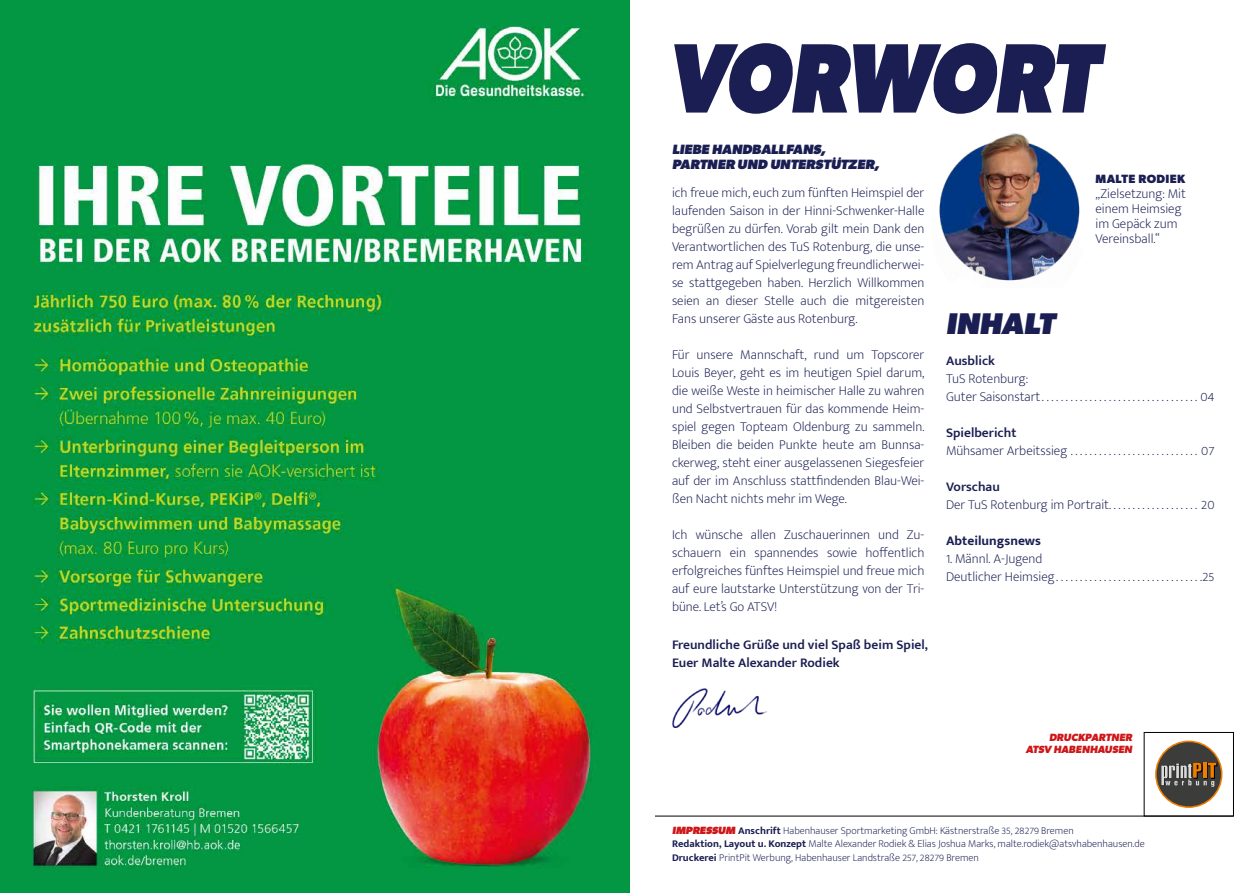
<style>
.page{position:relative;width:1259px;height:893px;background:#fff}
.page>*{position:absolute;margin:0;border:0;box-sizing:border-box;transform-origin:0 0}
.t1{font:800 99px "Gibson";color:#1a1e52;scale:.83 1}
.t2{font:800 30px "Gibson";color:#1a1e52}
.t3{font:200 13.5px/18px "Mukta Mahee";color:#1a1e52}
.t4{font:600 13.5px/18px "Mukta Mahee";color:#1a1e52}
.t5{font:800 13.5px/15px "Gibson";color:#1a1e52}
.t6{font:700 13.5px "Mukta Mahee";color:#1a1e52}
.t7{font:700 12px "Gibson";letter-spacing:.03em;color:#1a1e52}
.t8{font:200 10.5px/13.5px "Mukta Mahee";color:#1a1e52}
.t9{font:700 10.5px/12px "Gibson";color:#cd1719;text-align:right}
.s1{font-family:"Gibson";font-weight:800;color:#cd1719}
.s2{font-weight:700}
</style>
<div class="page">
<img style="left:0;top:0;width:629px;height:893px">
<hr style="left:655px;top:816px;width:578px;height:1px;background:#000">
<img style="left:939px;top:133px;width:141px;height:148px">
<img style="left:672px;top:688px;width:94px;height:39px">
<svg style="left:1155px;top:741px;width:67px;height:67px"></svg>
<svg style="left:1156px;top:741px;width:65px;height:66px"></svg>
<div style="left:1156px;top:742px;width:65px;height:64px;background:#3c3c3b;border-radius:50%"></div>
<svg style="left:1161px;top:762px;width:56px;height:25px"></svg>
<h1 class="t1" style="left:665px;top:20px;width:540px">VORWORT</h1>
<p class="t5" style="left:672px;top:142px;width:209px">LIEBE HANDBALLFANS,<br>PARTNER UND UNTERSTÜTZER,</p>
<p class="t7" style="left:1095px;top:172px;width:91px">MALTE RODIEK</p>
<p class="t3" style="left:1095px;top:186px;width:92px;line-height:15px">„Zielsetzung: Mit einem Heimsieg im Gepäck zum<br>Vereinsball.“</p>
<p class="t3" style="left:672px;top:183px;width:254px;text-align:justify">ich freue mich, euch zum fünften Heimspiel der laufenden Saison in der Hinni-Schwenker-Halle begrüßen zu dürfen. Vorab gilt mein Dank den Verantwortlichen des TuS Rotenburg, die unse&shy;rem Antrag auf Spielverlegung freundlicherwei&shy;se stattgegeben haben. Herzlich Willkommen seien an dieser Stelle auch die mitgereisten Fans unserer Gäste aus Rotenburg.</p>
<p class="t3" style="left:672px;top:345px;width:254px;text-align:justify">Für unsere Mannschaft, rund um Topscorer Louis Beyer, geht es im heutigen Spiel darum, die weiße Weste in heimischer Halle zu wahren und Selbstvertrauen für das kommende Heim&shy;spiel gegen Topteam Oldenburg zu sammeln.<br>Bleiben die beiden Punkte heute am Bunnsa&shy;ckerweg, steht einer ausgelassenen Siegesfeier auf der im Anschluss stattfindenden Blau-Wei&shy;ßen Nacht nichts mehr im Wege.</p>
<p class="t3" style="left:672px;top:525px;width:254px;text-align:justify">Ich wünsche allen Zuschauerinnen und Zu&shy;schauern ein spannendes sowie hoffentlich erfolgreiches fünftes Heimspiel und freue mich auf eure lautstarke Unterstützung von der Tri&shy;büne. Let’s Go ATSV!</p>
<h2 class="t2" style="left:945px;top:306px;width:116px">INHALT</h2>
<p class="t4" style="left:946px;top:351px;width:51px">Ausblick</p>
<p class="t3" style="left:946px;top:369px;width:98px">TuS Rotenburg:<br>Guter Saisonstart..................................</p>
<p class="t3" style="left:1200px;top:387px;width:16px">04</p>
<p class="t4" style="left:946px;top:423px;width:72px">Spielbericht</p>
<p class="t3" style="left:946px;top:441px;width:126px">Mühsamer Arbeitssieg............................</p>
<p class="t3" style="left:1201px;top:441px;width:15px">07</p>
<p class="t4" style="left:946px;top:477px;width:55px">Vorschau</p>
<p class="t3" style="left:946px;top:495px;width:270px">Der TuS Rotenburg im Portrait. . . . . . . . . . . . . . . . . . . 20</p>
<p class="t6" style="left:946px;top:532px;width:97px">Abteilungsnews</p>
<p class="t3" style="left:946px;top:549px;width:113px">1. Männl. A-Jugend<br>Deutlicher Heimsieg...............................</p>
<p class="t3" style="left:1202px;top:567px;width:13px">25</p>
<p class="t4" style="left:672px;top:635px;width:257px">Freundliche Grüße und viel Spaß beim Spiel,<br>Euer Malte Alexander Rodiek</p>
<p class="t9" style="left:1025px;top:731px;width:110px">DRUCKPARTNER<br>ATSV HABENHAUSEN</p>
<p class="t8" style="left:672px;top:823px;width:474px"><span class="s1">IMPRESSUM</span><span class="s2">Anschrift</span> Habenhauser Sportmarketing GmbH: Kästnerstraße 35, 28279 Bremen<br><span class="s2">Redaktion, Layout u. Konzept</span> Malte Alexander Rodiek &amp; Elias Joshua Marks, malte.rodiek@atsvhabenhausen.de<br><span class="s2">Druckerei</span> PrintPit Werbung, Habenhauser Landstraße 257, 28279 Bremen</p>
</div>
